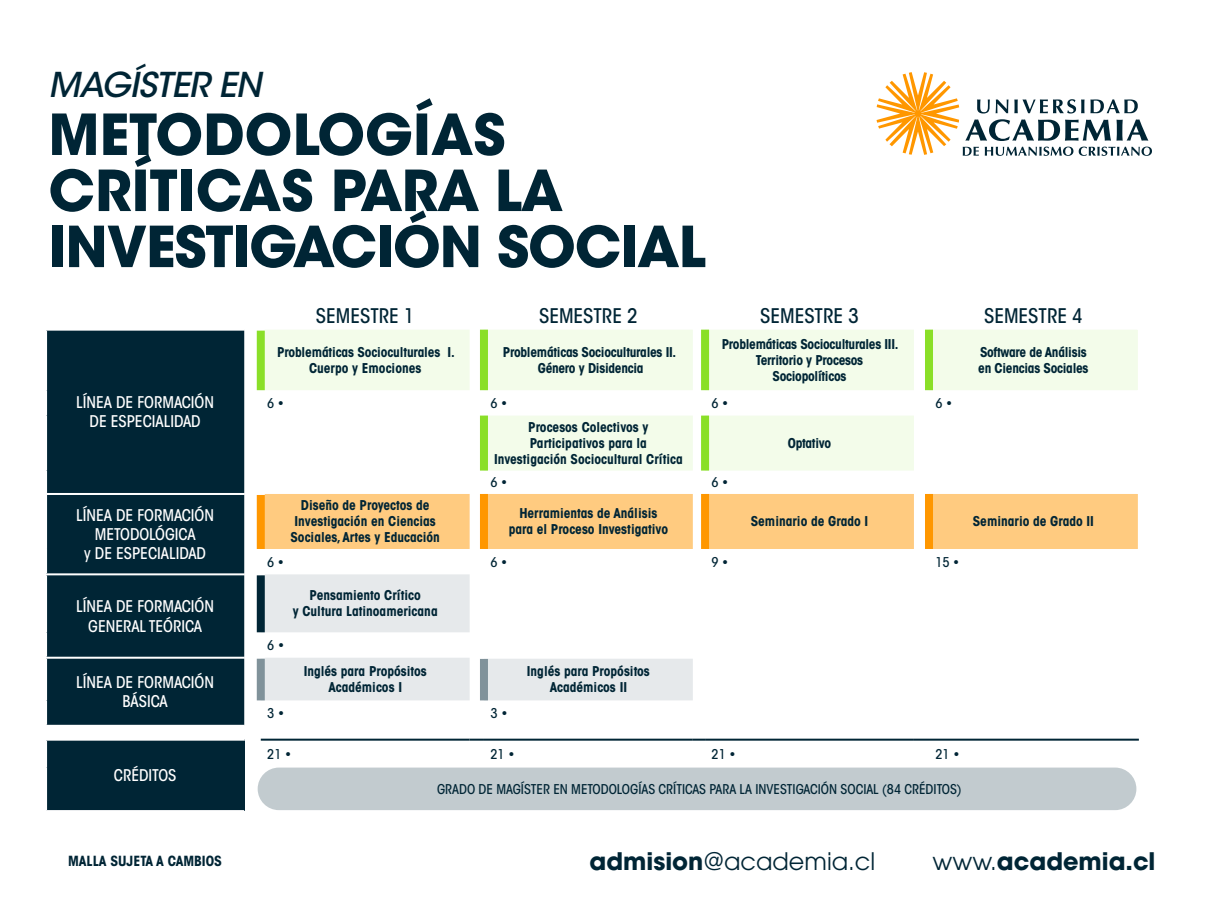
<style>
.page{position:relative;width:1224px;height:908px;background:#fff}
.page>*{position:absolute;margin:0;border:0;box-sizing:border-box;transform-origin:0 0}
.t1{font:700 56px "ITC Avant Garde Std";color:#002535}
.t2{font:700 56px "ITC Avant Garde Std";letter-spacing:-.02em;color:#002535}
.t3{font:italic 500 34px "ITC Avant Garde Std";letter-spacing:-.02em;color:#002535}
.t4{font:24px "ITC Avant Garde Pro";color:#002535}
.t5{font:700 24px "ITC Avant Garde Pro";color:#002535}
.t6{font:500 condensed 20px "ITC Avant Garde Std";color:#002535}
.t7{font:500 condensed 16px "ITC Avant Garde Std";color:#fff}
.t8{font:700 condensed 13.8px "ITC Avant Garde Std";color:#002535}
.t9{font:700 condensed 13.4px/16px "ITC Avant Garde Std";color:#002535;text-align:center}
.t10{font:700 condensed 13.4px/16px "ITC Avant Garde Std";letter-spacing:-.02em;color:#002535;text-align:center}
.t11{font:500 condensed 13.4px "ITC Avant Garde Std";color:#002535}
.s1{font-weight:700}
.s2{font-weight:400}
</style>
<div class="page">
<svg style="left:877px;top:72px;width:275px;height:84px"></svg>
<div style="left:258px;top:767px;width:878px;height:42px;background:#c2cbcf;border-radius:21px"></div>
<div style="left:47px;top:330px;width:197px;height:394px;background:#002535"></div>
<svg style="left:261px;top:329px;width:877px;height:141px;fill:#f3fcea"></svg>
<div style="left:265px;top:494px;width:873px;height:54px;background:#ffcb80"></div>
<svg style="left:261px;top:574px;width:432px;height:126px;fill:#e6e9eb"></svg>
<div style="left:46px;top:739px;width:198px;height:71px;background:#002535"></div>
<hr style="left:244px;top:328px;width:21px;height:2px;background:#fff">
<hr style="left:1137px;top:390px;width:2px;height:24px;background:#fff">
<hr style="left:45px;top:492px;width:199px;height:2px;background:#fff">
<hr style="left:45px;top:573px;width:199px;height:2px;background:#fff">
<hr style="left:244px;top:573px;width:21px;height:2px;background:#fff">
<hr style="left:45px;top:656px;width:199px;height:2px;background:#fff">
<hr style="left:244px;top:656px;width:21px;height:2px;background:#fff">
<hr style="left:45px;top:809px;width:199px;height:2px;background:#fff">
<hr style="left:45px;top:738px;width:199px;height:2px;background:#fff">
<hr style="left:45px;top:740px;width:2px;height:27px;background:#fff">
<hr style="left:45px;top:767px;width:2px;height:42px;background:#fff">
<hr style="left:261px;top:414px;width:210px;height:2px;background:#fff">
<hr style="left:469px;top:416px;width:2px;height:53px;background:#fff">
<hr style="left:261px;top:469px;width:210px;height:2px;background:#fff">
<hr style="left:929px;top:414px;width:210px;height:2px;background:#fff">
<hr style="left:1137px;top:416px;width:2px;height:54px;background:#fff">
<hr style="left:929px;top:469px;width:208px;height:2px;background:#fff">
<div style="left:257px;top:494px;width:8px;height:54px;background:#ff9700"></div>
<div style="left:480px;top:493px;width:8px;height:55px;background:#ff9700"></div>
<div style="left:701px;top:493px;width:8px;height:55px;background:#ff9700"></div>
<div style="left:925px;top:493px;width:8px;height:55px;background:#ff9700"></div>
<div style="left:257px;top:575px;width:8px;height:57px;background:#002535"></div>
<div style="left:257px;top:658px;width:8px;height:42px;background:#80929a"></div>
<div style="left:480px;top:658px;width:8px;height:42px;background:#80929a"></div>
<hr style="left:261px;top:738px;width:209px;height:2px;background:#002535">
<svg style="left:470px;top:738px;width:14px;height:2px"></svg>
<hr style="left:484px;top:738px;width:209px;height:2px;background:#002535">
<svg style="left:693px;top:738px;width:12px;height:2px"></svg>
<hr style="left:705px;top:738px;width:209px;height:2px;background:#002535">
<svg style="left:914px;top:738px;width:15px;height:2px"></svg>
<hr style="left:929px;top:738px;width:210px;height:2px;background:#002535">
<div style="left:257px;top:330px;width:8px;height:60px;background:#8adf28"></div>
<div style="left:480px;top:329px;width:8px;height:61px;background:#8adf28"></div>
<div style="left:701px;top:329px;width:8px;height:61px;background:#8adf28"></div>
<div style="left:925px;top:329px;width:8px;height:61px;background:#8adf28"></div>
<hr style="left:484px;top:573px;width:210px;height:2px;background:#fff">
<hr style="left:692px;top:575px;width:2px;height:57px;background:#fff">
<hr style="left:692px;top:632px;width:2px;height:24px;background:#fff">
<hr style="left:484px;top:631px;width:208px;height:2px;background:#fff">
<hr style="left:480px;top:656px;width:214px;height:2px;background:#fff">
<div style="left:480px;top:415px;width:8px;height:55px;background:#8adf28"></div>
<div style="left:701px;top:415px;width:8px;height:55px;background:#8adf28"></div>
<p class="t3" style="left:48px;top:64px;width:215px">MAGÍSTER EN</p>
<p class="t1" style="left:48px;top:98px;width:459px">METODOLOGÍAS</p>
<p class="t1" style="left:48px;top:154px;width:516px">CRÍTICAS PARA LA</p>
<p class="t2" style="left:48px;top:210px;width:659px">INVESTIGACIÓN SOCIAL</p>
<p class="t6" style="left:316px;top:303px;width:100px">SEMESTRE 1</p>
<p class="t6" style="left:539px;top:303px;width:100px">SEMESTRE 2</p>
<p class="t6" style="left:760px;top:303px;width:100px">SEMESTRE 3</p>
<p class="t6" style="left:984px;top:303px;width:100px">SEMESTRE 4</p>
<p class="t7" style="left:76px;top:392px;width:139px">LÍNEA DE FORMACIÓN</p>
<p class="t7" style="left:90px;top:411px;width:113px">DE ESPECIALIDAD</p>
<p class="t7" style="left:76px;top:505px;width:139px">LÍNEA DE FORMACIÓN</p>
<p class="t7" style="left:95px;top:524px;width:102px">METODOLÓGICA</p>
<p class="t7" style="left:84px;top:543px;width:123px">y DE ESPECIALIDAD</p>
<p class="t7" style="left:76px;top:596px;width:139px">LÍNEA DE FORMACIÓN</p>
<p class="t7" style="left:88px;top:615px;width:115px">GENERAL TEÓRICA</p>
<p class="t7" style="left:76px;top:672px;width:139px">LÍNEA DE FORMACIÓN</p>
<p class="t7" style="left:123px;top:691px;width:47px">BÁSICA</p>
<p class="t7" style="left:114px;top:765px;width:64px">CRÉDITOS</p>
<p class="t9" style="left:277px;top:343px;width:179px">Problemáticas Socioculturales I.</p>
<p class="t9" style="left:309px;top:359px;width:114px">Cuerpo y Emociones</p>
<p class="t10" style="left:503px;top:343px;width:175px">Problemáticas Socioculturales II.</p>
<p class="t10" style="left:538px;top:359px;width:107px">Género y Disidencia</p>
<p class="t10" style="left:722px;top:335px;width:178px">Problemáticas Socioculturales III.<br>Territorio y Procesos</p>
<p class="t10" style="left:773px;top:367px;width:75px">Sociopolíticos</p>
<p class="t11" style="left:267px;top:395px;width:18px">6 •</p>
<p class="t11" style="left:490px;top:395px;width:18px">6 •</p>
<p class="t11" style="left:712px;top:395px;width:18px">6 •</p>
<p class="t11" style="left:936px;top:395px;width:18px">6 •</p>
<p class="t9" style="left:494px;top:419px;width:190px">Procesos Colectivos y<br>Participativos para la<br>Investigación Sociocultural Crítica</p>
<p class="t10" style="left:788px;top:435px;width:45px">Optativo</p>
<p class="t11" style="left:490px;top:474px;width:18px">6 •</p>
<p class="t11" style="left:712px;top:474px;width:18px">6 •</p>
<p class="t10" style="left:980px;top:343px;width:108px">Software de Análisis</p>
<p class="t10" style="left:978px;top:359px;width:112px">en Ciencias Sociales</p>
<p class="t9" style="left:291px;top:497px;width:151px">Diseño de Proyectos de<br>Investigación en Ciencias<br>Sociales, Artes y Educación</p>
<p class="t9" style="left:519px;top:505px;width:139px">Herramientas de Análisis</p>
<p class="t9" style="left:509px;top:521px;width:161px">para el Proceso Investigativo</p>
<p class="t9" style="left:751px;top:513px;width:119px">Seminario de Grado I</p>
<p class="t9" style="left:973px;top:513px;width:123px">Seminario de Grado II</p>
<p class="t11" style="left:267px;top:553px;width:18px">6 •</p>
<p class="t11" style="left:490px;top:553px;width:18px">6 •</p>
<p class="t11" style="left:712px;top:553px;width:18px">9 •</p>
<p class="t11" style="left:936px;top:553px;width:25px">15 •</p>
<p class="t11" style="left:267px;top:636px;width:18px">6 •</p>
<p class="t9" style="left:310px;top:587px;width:113px">Pensamiento Crítico</p>
<p class="t9" style="left:293px;top:603px;width:146px">y Cultura Latinoamericana</p>
<p class="t9" style="left:304px;top:662px;width:125px">Inglés para Propósitos<br>Académicos I</p>
<p class="t9" style="left:527px;top:662px;width:125px">Inglés para Propósitos<br>Académicos II</p>
<p class="t11" style="left:267px;top:704px;width:18px">3 •</p>
<p class="t11" style="left:490px;top:704px;width:18px">3 •</p>
<p class="t11" style="left:267px;top:745px;width:26px">21 •</p>
<p class="t11" style="left:490px;top:745px;width:26px">21 •</p>
<p class="t11" style="left:712px;top:745px;width:26px">21 •</p>
<p class="t11" style="left:936px;top:745px;width:26px">21 •</p>
<p class="t11" style="left:437px;top:781px;width:526px">GRADO DE MAGÍSTER EN METODOLOGÍAS CRÍTICAS PARA LA INVESTIGACIÓN SOCIAL (84 CRÉDITOS)</p>
<p class="t8" style="left:68px;top:851px;width:155px">MALLA SUJETA A CAMBIOS</p>
<h3 class="t4" style="left:590px;top:845px;width:287px"><span class="s1">admision</span>@academia.cl</h3>
<h3 class="t5" style="left:933px;top:844px;width:224px"><span class="s2">www.</span>academia.cl</h3>
</div>
